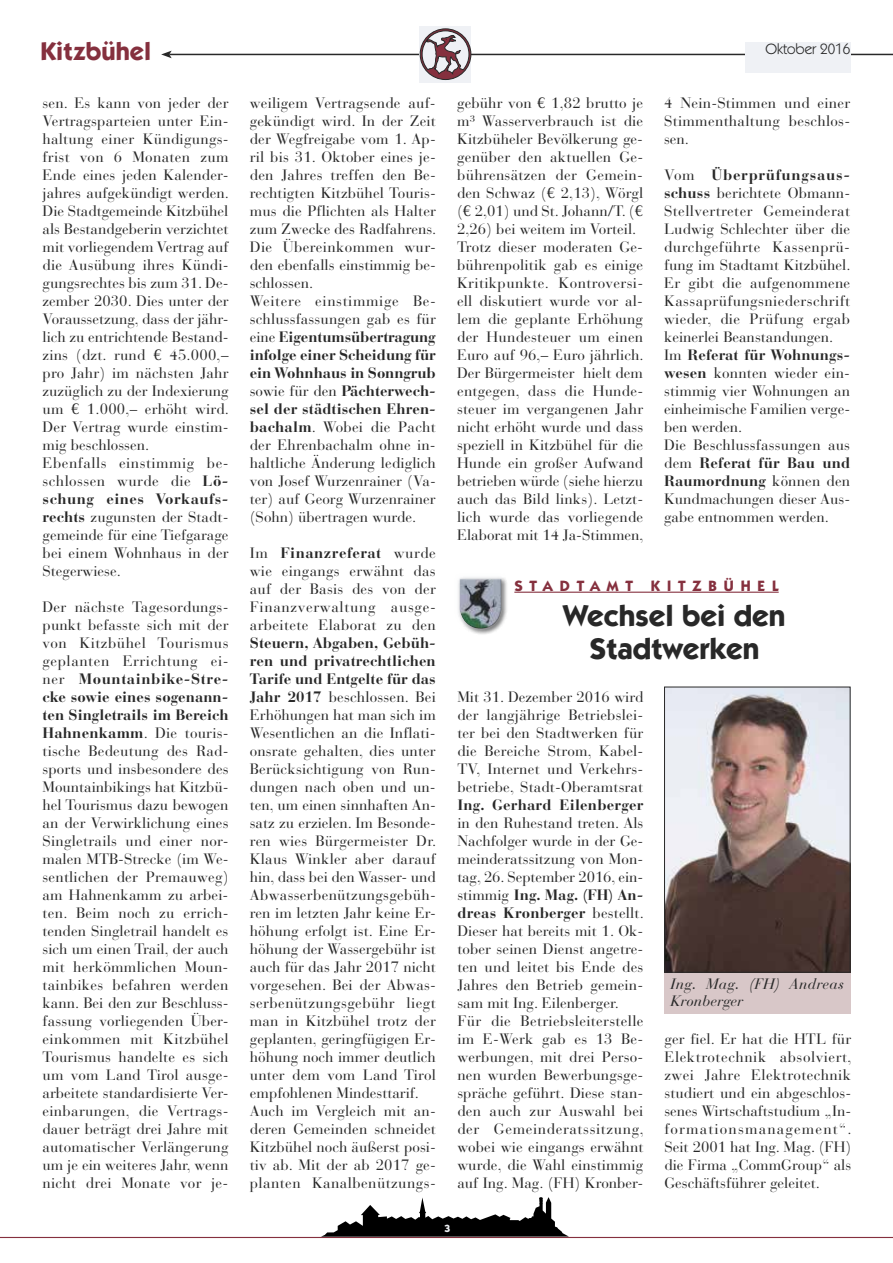
<style>
.page{position:relative;width:893px;height:1263px;background:#fff}
.page>*{position:absolute;margin:0;border:0;box-sizing:border-box;transform-origin:0 0}
.t1{font:700 30px/33px "ITC Kabel Std";color:#282828;text-align:center}
.t2{font:700 25.5px "ITC Kabel Std";color:#85303e}
.t3{font:15px/18px "Bauer Bodoni Std";letter-spacing:.01em;color:#282828}
.t4{font:italic 15px/16.5px "Bauer Bodoni Std";letter-spacing:.025em;color:#282828}
.t5{font:700 15px "Bauer Bodoni Std";letter-spacing:.015em;color:#282828}
.t6{font:700 15px "ITC Kabel Std";letter-spacing:.46em;color:#85303e}
.t7{font:15px "ITC Kabel Std";color:#282828}
.t8{font:700 10.5px "ITC Kabel Std";color:#eff1f5}
.s1{font-weight:700}
</style>
<div class="page">
<hr style="left:0;top:1237px;width:893px;height:1px;background:#85303e">
<hr style="left:169px;top:54px;width:724px;height:1px;background:#282828">
<svg style="left:161px;top:51px;width:11px;height:7px"></svg>
<div style="left:420px;top:27px;width:51px;height:56px;background:#eff1f5"></div>
<svg style="left:420px;top:29px;width:51px;height:51px"></svg>
<div style="left:420px;top:29px;width:51px;height:51px;border:1px solid #282828;border-radius:50%"></div>
<svg style="left:422px;top:31px;width:47px;height:43px"></svg>
<svg style="left:321px;top:1197px;width:248px;height:40px"></svg>
<div style="left:745px;top:42px;width:105px;height:31px;background:#eff1f5"></div>
<hr style="left:514px;top:592px;width:265px;height:1px;background:#85303e">
<div style="left:454px;top:573px;width:53px;height:61px;background:#eff1f5;opacity:.75"></div>
<div style="left:457px;top:576px;width:46px;height:40px;background:#eff1f5"></div>
<div style="left:459px;top:578px;width:45px;height:53px;background:#282828;opacity:.75"></div>
<div style="left:664px;top:972px;width:186px;height:42px;background:#d8c7c8"></div>
<img style="left:666px;top:689px;width:182px;height:281px">
<div style="left:664px;top:687px;width:186px;height:285px;border:1px solid #282828"></div>
<h2 class="t2" style="left:41px;top:35px;width:112px">Kitzbühel</h2>
<p class="t3" style="left:43px;top:94px;width:188px">sen. Es kann von jeder der<br>Vertragsparteien unter Ein&shy;haltung einer Kündigungs&shy;frist von 6 Monaten zum<br>Ende eines jeden Kalender&shy;jahres aufgekündigt werden.<br>Die Stadtgemeinde Kitzbühel als Bestandgeberin verzichtet mit vorliegendem Vertrag auf die Ausübung ihres Kündi&shy;gungsrechtes bis zum 31. De&shy;zember 2030. Dies unter der<br>Voraussetzung, dass der jähr&shy;lich zu entrichtende Bestand&shy;zins (dzt. rund € 45.000,– pro Jahr) im nächsten Jahr zuzüglich zu der Indexierung um € 1.000,– erhöht wird.<br>Der Vertrag wurde einstim&shy;mig beschlossen.<br>Ebenfalls einstimmig be&shy;schlossen wurde die <span class="s1">Lö&shy;schung eines Vorkaufs&shy;rechts</span> zugunsten der Stadt&shy;gemeinde für eine Tiefgarage bei einem Wohnhaus in der<br>Stegerwiese.</p>
<p class="t3" style="left:43px;top:598px;width:188px;text-align:justify">Der nächste Tagesordungs&shy;punkt befasste sich mit der von Kitzbühel Tourismus geplanten Errichtung ei&shy;ner <span class="s1">Mountainbike-Stre&shy;cke sowie eines sogenann&shy;ten Singletrails im Bereich Hahnenkamm</span>. Die touris&shy;tische Bedeutung des Rad&shy;sports und insbesondere des Mountainbikings hat Kitzbü&shy;hel Tourismus dazu bewogen an der Verwirklichung eines Singletrails und einer nor&shy;malen MTB-Strecke (im We&shy;sentlichen der Premauweg) am Hahnenkamm zu arbei&shy;ten. Beim noch zu errich&shy;tenden Singletrail handelt es sich um einen Trail, der auch mit herkömmlichen Moun&shy;tainbikes befahren werden kann. Bei den zur Beschluss&shy;fassung vorliegenden Über&shy;einkommen mit Kitzbühel Tourismus handelte es sich um vom Land Tirol ausge&shy;arbeitete standardisierte Ver&shy;einbarungen, die Vertrags&shy;dauer beträgt drei Jahre mit automatischer Verlängerung um je ein weiteres Jahr, wenn nicht drei Monate vor je-</p>
<p class="t7" style="left:766px;top:40px;width:86px">Oktober 2016</p>
<p class="t3" style="left:250px;top:94px;width:188px">weiligem Vertragsende auf&shy;gekündigt wird. In der Zeit der Wegfreigabe vom 1. Ap&shy;ril bis 31. Oktober eines je&shy;den Jahres treffen den Be&shy;rechtigten Kitzbühel Touris&shy;mus die Pflichten als Halter zum Zwecke des Radfahrens.<br>Die Übereinkommen wur&shy;den ebenfalls einstimmig be&shy;schlossen.<br>Weitere einstimmige Be&shy;schlussfassungen gab es für eine <span class="s1">Eigentumsübertragung infolge einer Scheidung für ein Wohnhaus in Sonngrub </span>sowie für den <span class="s1">Pächterwech&shy;sel der städtischen Ehren&shy;bachalm</span>. Wobei die Pacht der Ehrenbachalm ohne in&shy;haltliche Änderung lediglich von Josef Wurzenrainer (Va&shy;ter) auf Georg Wurzenrainer (Sohn) übertragen wurde.</p>
<p class="t3" style="left:250px;top:544px;width:188px;text-align:justify">Im <span class="s1">Finanzreferat</span> wurde wie eingangs erwähnt das auf der Basis des von der Finanzverwaltung ausge&shy;arbeitete Elaborat zu den</p>
<p class="t3" style="left:250px;top:634px;width:188px"><span class="s1">Steuern, Abgaben, Gebüh&shy;ren und privatrechtlichen<br>Tarife und Entgelte für das<br>Jahr 2017</span> beschlossen. Bei<br>Erhöhungen hat man sich im<br>Wesentlichen an die Inflati&shy;onsrate gehalten, dies unter<br>Berücksichtigung von Run&shy;dungen nach oben und un&shy;ten, um einen sinnhaften An&shy;satz zu erzielen. Im Besonde&shy;ren wies Bürgermeister Dr.<br>Klaus Winkler aber darauf hin, dass bei den Wasser- und<br>Abwasserbenützungsgebüh&shy;ren im letzten Jahr keine Er&shy;höhung erfolgt ist. Eine Er&shy;höhung der Wassergebühr ist auch für das Jahr 2017 nicht vorgesehen. Bei der Abwas&shy;serbenützungsgebühr liegt man in Kitzbühel trotz der geplanten, geringfügigen Er&shy;höhung noch immer deutlich unter dem vom Land Tirol empfohlenen Mindesttarif.<br>Auch im Vergleich mit an&shy;deren Gemeinden schneidet<br>Kitzbühel noch äußerst posi&shy;tiv ab. Mit der ab 2017 ge&shy;planten Kanalbenützungs-</p>
<p class="t3" style="left:457px;top:94px;width:188px">gebühr von € 1,82 brutto je m³ Wasserverbrauch ist die<br>Kitzbüheler Bevölkerung ge&shy;genüber den aktuellen Ge&shy;bührensätzen der Gemein&shy;den Schwaz (€ 2,13), Wörgl (€ 2,01) und St. Johann/T. (€<br>2,26) bei weitem im Vorteil.<br>Trotz dieser moderaten Ge&shy;bührenpolitik gab es einige<br>Kritikpunkte. Kontroversi&shy;ell diskutiert wurde vor al&shy;lem die geplante Erhöhung der Hundesteuer um einen<br>Euro auf 96,– Euro jährlich.<br>Der Bürgermeister hielt dem entgegen, dass die Hunde&shy;steuer im vergangenen Jahr nicht erhöht wurde und dass speziell in Kitzbühel für die<br>Hunde ein großer Aufwand betrieben würde (siehe hierzu auch das Bild links). Letzt&shy;lich wurde das vorliegende<br>Elaborat mit 14 Ja-Stimmen,</p>
<p class="t3" style="left:664px;top:94px;width:188px;text-align:justify">4 Nein-Stimmen und einer Stimmenthaltung beschlos&shy;sen.</p>
<p class="t3" style="left:664px;top:166px;width:188px">Vom <span class="s1">Überprüfungsaus&shy;schuss</span> berichtete Obmann-<br>Stellvertreter Gemeinderat<br>Ludwig Schlechter über die durchgeführte Kassenprü&shy;fung im Stadtamt Kitzbühel.<br>Er gibt die aufgenommene<br>Kassaprüfungsniederschrift wieder, die Prüfung ergab keinerlei Beanstandungen.<br>Im <span class="s1">Referat für Wohnungs&shy;wesen</span> konnten wieder ein&shy;stimmig vier Wohnungen an einheimische Familien verge&shy;ben werden.<br>Die Beschlussfassungen aus dem <span class="s1">Referat für Bau und<br>Raumordnung</span> können den<br>Kundmachungen dieser Aus&shy;gabe entnommen werden.</p>
<p class="t6" style="left:514px;top:576px;width:266px">STADTAMT KITZBÜHEL</p>
<h1 class="t1" style="left:563px;top:599px;width:224px">Wechsel bei den<br>Stadtwerken</h1>
<p class="t3" style="left:457px;top:688px;width:188px;text-align:justify">Mit 31. Dezember 2016 wird der langjährige Betriebslei&shy;ter bei den Stadtwerken für die Bereiche Strom, Kabel-TV, Internet und Verkehrs&shy;betriebe, Stadt-Oberamtsrat</p>
<p class="t5" style="left:457px;top:796px;width:188px">Ing. Gerhard Eilenberger</p>
<p class="t3" style="left:457px;top:814px;width:188px">in den Ruhestand treten. Als<br>Nachfolger wurde in der Ge&shy;meinderatssitzung von Mon&shy;tag, 26. September 2016, ein&shy;stimmig <span class="s1">Ing. Mag. (FH) An&shy;dreas Kronberger</span> bestellt.<br>Dieser hat bereits mit 1. Ok&shy;tober seinen Dienst angetre&shy;ten und leitet bis Ende des<br>Jahres den Betrieb gemein&shy;sam mit Ing. Eilenberger.<br>Für die Betriebsleiterstelle im E-Werk gab es 13 Be&shy;werbungen, mit drei Perso&shy;nen wurden Bewerbungsge&shy;spräche geführt. Diese stan&shy;den auch zur Auswahl bei der Gemeinderatssitzung, wobei wie eingangs erwähnt wurde, die Wahl einstimmig auf Ing. Mag. (FH) Kronber-</p>
<p class="t4" style="left:670px;top:976px;width:175px">Ing. Mag. (FH) Andreas<br>Kronberger</p>
<p class="t3" style="left:664px;top:1030px;width:189px;text-align:justify">ger fiel. Er hat die HTL für Elektrotechnik absolviert, zwei Jahre Elektrotechnik studiert und ein abgeschlos&shy;senes Wirtschaftstudium „In&shy;formationsmanagement“.<br>Seit 2001 hat Ing. Mag. (FH) die Firma „CommGroup“ als Geschäftsführer geleitet.</p>
<p class="t8" style="left:444px;top:1222px;width:7px">3</p>
</div>
